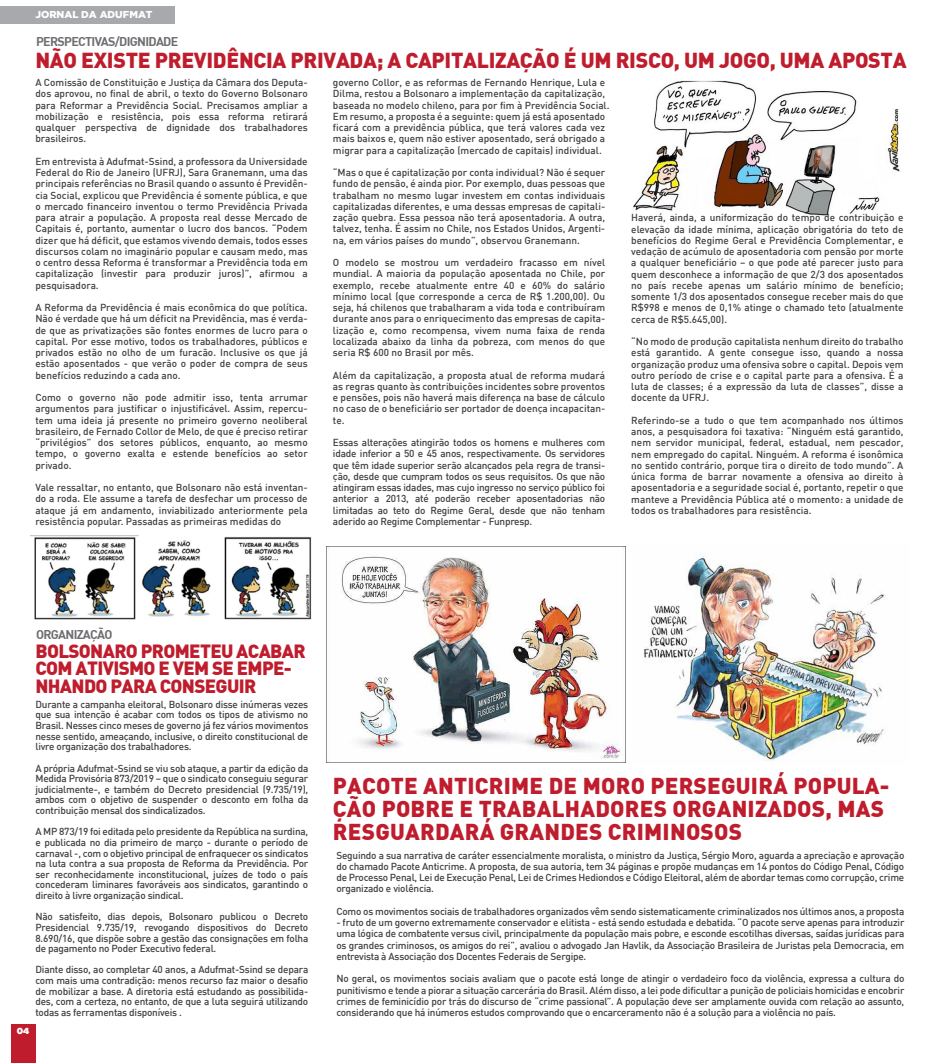
<style>
.page{position:relative;width:939px;height:1063px;background:#fff}
.page>*{position:absolute;margin:0;border:0;box-sizing:border-box;transform-origin:0 0}
.t1{font:900 22.5px/23px "DIN";letter-spacing:.01em;color:#bf1d2d}
.t2{font:900 21.25px "DIN";letter-spacing:-.015em;color:#bf1d2d}
.t3{font:900 18.75px/18px "DIN";letter-spacing:-.035em;color:#bf1d2d}
.t4{font:700 12.5px "DIN";letter-spacing:-.055em;color:#6d6e71}
.t5{font:500 10px/11.2px "DIN";color:#414042;text-align:justify}
.t6{font:500 10px "DIN";letter-spacing:-.02em;color:#414042}
.t7{font:900 10px "Gotham";color:#fff}
.t8{font:8.75px "Gotham Ultra";color:#fff}
</style>
<div class="page">
<div style="left:0;top:6px;width:174px;height:18px;background:#a7a9ac"></div>
<img style="left:633px;top:80px;width:267px;height:135px">
<img style="left:327px;top:546px;width:298px;height:215px">
<img style="left:644px;top:553px;width:242px;height:208px">
<img style="left:30px;top:535px;width:281px;height:84px">
<div style="left:11px;top:1024px;width:24px;height:39px;background:#bf1d2d"></div>
<p class="t7" style="left:35px;top:9px;width:119px">JORNAL DA ADUFMAT</p>
<h2 class="t2" style="left:35px;top:46px;width:873px">NÃO EXISTE PREVIDÊNCIA PRIVADA; A CAPITALIZAÇÃO É UM RISCO, UM JOGO, UMA APOSTA</h2>
<p class="t5" style="left:35px;top:77px;width:274px">A Comissão de Constituição e Justiça da Câmara dos Deputa&shy;dos aprovou, no final de abril, o texto do Governo Bolsonaro para Reformar a Previdência Social. Precisamos ampliar a mobilização e resistência, pois essa reforma retirará qualquer perspectiva de dignidade dos trabalhadores brasileiros.</p>
<p class="t5" style="left:35px;top:155px;width:274px">Em entrevista à Adufmat-Ssind, a professora da Universidade Federal do Rio de Janeiro (UFRJ), Sara Granemann, uma das principais referências no Brasil quando o assunto é Previdên&shy;cia Social, explicou que Previdência é somente pública, e que o mercado financeiro inventou o termo Previdência Privada para atrair a população. A proposta real desse Mercado de Capitais é, portanto, aumentar o lucro dos bancos. “Podem dizer que há déficit, que estamos vivendo demais, todos esses discursos colam no imaginário popular e causam medo, mas o centro dessa Reforma é transformar a Previdência toda em capitalização (investir para produzir juros)”, afirmou a pesquisadora.</p>
<p class="t5" style="left:35px;top:302px;width:274px">A Reforma da Previdência é mais econômica do que política.<br>Não é verdade que há um déficit na Previdência, mas é verda&shy;de que as privatizações são fontes enormes de lucro para o capital. Por esse motivo, todos os trabalhadores, públicos e privados estão no olho de um furacão. Inclusive os que já estão aposentados - que verão o poder de compra de seus benefícios reduzindo a cada ano.</p>
<p class="t5" style="left:35px;top:392px;width:274px">Como o governo não pode admitir isso, tenta arrumar argumentos para justificar o injustificável. Assim, repercu&shy;tem uma ideia já presente no primeiro governo neoliberal brasileiro, de Fernado Collor de Melo, de que é preciso retirar “privilégios” dos setores públicos, enquanto, ao mesmo tempo, o governo exalta e estende benefícios ao setor privado.</p>
<p class="t5" style="left:35px;top:482px;width:274px">Vale ressaltar, no entanto, que Bolsonaro não está inventan&shy;do a roda. Ele assume a tarefa de desfechar um processo de ataque já em andamento, inviabilizado anteriormente pela resistência popular. Passadas as primeiras medidas do</p>
<p class="t4" style="left:36px;top:33px;width:144px">PERSPECTIVAS/DIGNIDADE</p>
<p class="t5" style="left:333px;top:77px;width:278px;text-align:left">governo Collor, e as reformas de Fernando Henrique, Lula e Dilma, restou a Bolsonaro a implementação da capitalização, baseada no modelo chileno, para por fim à Previdência Social.<br>Em resumo, a proposta é a seguinte: quem já está aposentado ficará com a previdência pública, que terá valores cada vez mais baixos e, quem não estiver aposentado, será obrigado a migrar para a capitalização (mercado de capitais) individual.</p>
<p class="t5" style="left:333px;top:167px;width:274px">“Mas o que é capitalização por conta individual? Não é sequer fundo de pensão, é ainda pior. Por exemplo, duas pessoas que trabalham no mesmo lugar investem em contas individuais capitalizadas diferentes, e uma dessas empresas de capitali&shy;zação quebra. Essa pessoa não terá aposentadoria. A outra, talvez, tenha. É assim no Chile, nos Estados Unidos, Argenti&shy;na, em vários países do mundo”, observou Granemann.</p>
<p class="t5" style="left:333px;top:257px;width:274px">O modelo se mostrou um verdadeiro fracasso em nível mundial. A maioria da população aposentada no Chile, por exemplo, recebe atualmente entre 40 e 60% do salário mínimo local (que corresponde a cerca de R$ 1.200,00). Ou seja, há chilenos que trabalharam a vida toda e contribuíram durante anos para o enriquecimento das empresas de capita&shy;lização e, como recompensa, vivem numa faixa de renda localizada abaixo da linha da pobreza, com menos do que seria R$ 600 no Brasil por mês.</p>
<p class="t5" style="left:333px;top:369px;width:274px">Além da capitalização, a proposta atual de reforma mudará as regras quanto às contribuições incidentes sobre proventos e pensões, pois não haverá mais diferença na base de cálculo no caso de o beneficiário ser portador de doença incapacitan&shy;te.</p>
<p class="t5" style="left:333px;top:437px;width:274px">Essas alterações atingirão todos os homens e mulheres com idade inferior a 50 e 45 anos, respectivamente. Os servidores que têm idade superior serão alcançados pela regra de transi&shy;ção, desde que cumpram todos os seus requisitos. Os que não atingiram essas idades, mas cujo ingresso no serviço público foi anterior a 2013, até poderão receber aposentadorias não limitadas ao teto do Regime Geral, desde que não tenham aderido ao Regime Complementar - Funpresp.</p>
<p class="t5" style="left:631px;top:212px;width:274px">Haverá, ainda, a uniformização do tempo de contribuição e elevação da idade mínima, aplicação obrigatória do teto de benefícios do Regime Geral e Previdência Complementar, e vedação de acúmulo de aposentadoria com pensão por morte a qualquer beneficiário – o que pode até parecer justo para quem desconhece a informação de que 2/3 dos aposentados no país recebe apenas um salário mínimo de benefício; somente 1/3 dos aposentados consegue receber mais do que R$998 e menos de 0,1% atinge o chamado teto (atualmente cerca de R$5.645,00).</p>
<p class="t5" style="left:631px;top:335px;width:274px">“No modo de produção capitalista nenhum direito do trabalho está garantido. A gente consegue isso, quando a nossa organização produz uma ofensiva sobre o capital. Depois vem outro período de crise e o capital parte para a ofensiva. É a luta de classes; é a expressão da luta de classes”, disse a docente da UFRJ.</p>
<p class="t5" style="left:631px;top:414px;width:274px">Referindo-se a tudo o que tem acompanhado nos últimos anos, a pesquisadora foi taxativa: “Ninguém está garantido, nem servidor municipal, federal, estadual, nem pescador, nem empregado do capital. Ninguém. A reforma é isonômica no sentido contrário, porque tira o direito de todo mundo”. A única forma de barrar novamente a ofensiva ao direito à aposentadoria e a seguridade social é, portanto, repetir o que manteve a Previdência Pública até o momento: a unidade de todos os trabalhadores para resistência.</p>
<p class="t4" style="left:36px;top:626px;width:78px">ORGANIZAÇÃO</p>
<h3 class="t3" style="left:35px;top:641px;width:272px">BOLSONARO PROMETEU ACABAR<br>COM ATIVISMO E VEM SE EMPE-<br>NHANDO PARA CONSEGUIR</h3>
<p class="t5" style="left:35px;top:699px;width:274px;line-height:10.6px">Durante a campanha eleitoral, Bolsonaro disse inúmeras vezes que sua intenção é acabar com todos os tipos de ativismo no Brasil. Nesses cinco meses de governo já fez vários movimentos nesse sentido, ameaçando, inclusive, o direito constitucional de livre organização dos trabalhadores.</p>
<p class="t5" style="left:35px;top:762px;width:274px;line-height:10.6px">A própria Adufmat-Ssind se viu sob ataque, a partir da edição da Medida Provisória 873/2019 – que o sindicato conseguiu segurar judicialmente-, e também do Decreto presidencial (9.735/19), ambos com o objetivo de suspender o desconto em folha da contribuição mensal dos sindicalizados.</p>
<p class="t5" style="left:35px;top:826px;width:274px;line-height:10.6px">A MP 873/19 foi editada pelo presidente da República na surdina, e publicada no dia primeiro de março - durante o período de carnaval -, com o objetivo principal de enfraquecer os sindicatos na luta contra a sua proposta de Reforma da Previdência. Por ser reconhecidamente inconstitucional, juízes de todo o país concederam liminares favoráveis aos sindicatos, garantindo o direito à livre organização sindical.</p>
<p class="t5" style="left:35px;top:911px;width:274px;line-height:10.6px">Não satisfeito, dias depois, Bolsonaro publicou o Decreto Presidencial 9.735/19, revogando dispositivos do Decreto 8.690/16, que dispõe sobre a gestão das consignações em folha de pagamento no Poder Executivo federal.</p>
<p class="t5" style="left:35px;top:964px;width:274px;line-height:10.6px">Diante disso, ao completar 40 anos, a Adufmat-Ssind se depara com mais uma contradição: menos recurso faz maior o desafio de mobilizar a base. A diretoria está estudando as possibilida&shy;des, com a certeza, no entanto, de que a luta seguirá utilizando todas as ferramentas disponíveis .</p>
<p class="t8" style="left:17px;top:1026px;width:14px">04</p>
<h1 class="t1" style="left:333px;top:773px;width:558px">PACOTE ANTICRIME DE MORO PERSEGUIRÁ POPULA-<br>ÇÃO POBRE E TRABALHADORES ORGANIZADOS, MAS<br>RESGUARDARÁ GRANDES CRIMINOSOS</h1>
<p class="t5" style="left:336px;top:849px;width:570px">Seguindo a sua narrativa de caráter essencialmente moralista, o ministro da Justiça, Sérgio Moro, aguarda a apreciação e aprovação do chamado Pacote Anticrime. A proposta, de sua autoria, tem 34 páginas e propõe mudanças em 14 pontos do Código Penal, Código de Processo Penal, Lei de Execução Penal, Lei de Crimes Hediondos e Código Eleitoral, além de abordar temas como corrupção, crime organizado e violência.</p>
<p class="t6" style="left:336px;top:905px;width:569px">Como os movimentos sociais de trabalhadores organizados vêm sendo sistematicamente criminalizados nos últimos anos, a proposta</p>
<p class="t5" style="left:336px;top:916px;width:570px">- fruto de um governo extremamente conservador e elitista - está sendo estudada e debatida. “O pacote serve apenas para introduzir uma lógica de combatente versus civil, principalmente da população mais pobre, e esconde escotilhas diversas, saídas jurídicas para os grandes criminosos, os amigos do rei”, avaliou o advogado Jan Havlik, da Associação Brasileira de Juristas pela Democracia, em entrevista à Associação dos Docentes Federais de Sergipe.</p>
<p class="t5" style="left:336px;top:973px;width:570px">No geral, os movimentos sociais avaliam que o pacote está longe de atingir o verdadeiro foco da violência, expressa a cultura do punitivismo e tende a piorar a situação carcerária do Brasil. Além disso, a lei pode dificultar a punição de policiais homicidas e encobrir crimes de feminicídio por trás do discurso de “crime passional”. A população deve ser amplamente ouvida com relação ao assunto, considerando que há inúmeros estudos comprovando que o encarceramento não é a solução para a violência no país.</p>
</div>
